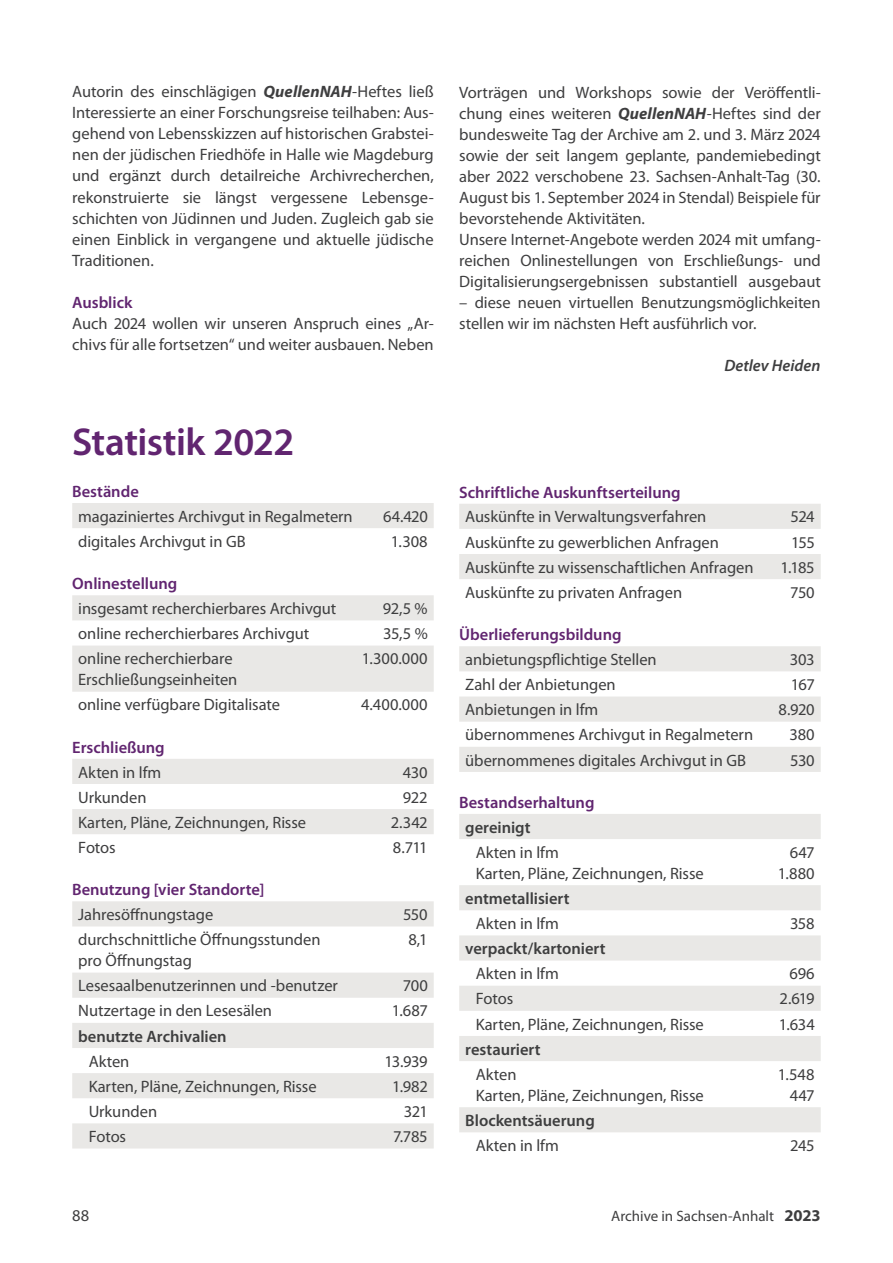
<style>
.page{position:relative;width:893px;height:1263px;background:#fff}
.page>*{position:absolute;margin:0;border:0;box-sizing:border-box;transform-origin:0 0}
.t1{font:600 39px "Myriad Pro";letter-spacing:-.015em;color:#612570}
.t2{font:16.5px/21px "Myriad Pro";letter-spacing:-.005em;color:#3e3e3f}
.t3{font:600 16.5px "Myriad Pro";color:#612570}
.t4{font:600 16.5px "Myriad Pro";letter-spacing:-.005em;color:#3e3e3f}
.t5{font:italic 600 16.5px "Myriad Pro";color:#3e3e3f}
.t6{font:15px "Myriad Pro";color:#3e3e3f}
.s1{font-weight:700;font-style:italic}
.s2{font-weight:700;font-size:16.5px}
</style>
<div class="page">
<div style="left:72px;top:503px;width:362px;height:25px;background:#e9e8e6"></div>
<svg style="left:72px;top:595px;width:362px;height:97px"></svg>
<svg style="left:72px;top:759px;width:362px;height:75px"></svg>
<svg style="left:72px;top:901px;width:362px;height:248px"></svg>
<svg style="left:459px;top:504px;width:362px;height:75px"></svg>
<svg style="left:459px;top:646px;width:362px;height:126px;fill:#e9e8e6"></svg>
<svg style="left:459px;top:814px;width:362px;height:318px"></svg>
<p class="t2" style="left:72px;top:82px;width:363px;text-align:justify">Autorin des einschlägigen <span class="s1">QuellenNAH</span>-Heftes ließ Interessierte an einer Forschungsreise teilhaben: Aus&shy;gehend von Lebensskizzen auf historischen Grabstei&shy;nen der jüdischen Friedhöfe in Halle wie Magdeburg und ergänzt durch detailreiche Archivrecherchen, rekonstruierte sie längst vergessene Lebensge&shy;schichten von Jüdinnen und Juden. Zugleich gab sie einen Einblick in vergangene und aktuelle jüdische Traditionen.</p>
<p class="t3" style="left:72px;top:296px;width:62px">Ausblick</p>
<p class="t2" style="left:72px;top:314px;width:363px">Auch 2024 wollen wir unseren Anspruch eines „Ar&shy;chivs für alle fortsetzen“ und weiter ausbauen. Neben</p>
<h1 class="t1" style="left:72px;top:427px;width:224px">Statistik 2022</h1>
<p class="t3" style="left:72px;top:485px;width:68px">Bestände</p>
<p class="t2" style="left:78px;top:507px;width:276px">magaziniertes Archivgut in Regalmetern</p>
<p class="t2" style="left:383px;top:507px;width:46px">64.420</p>
<p class="t2" style="left:78px;top:532px;width:169px">digitales Archivgut in GB</p>
<p class="t2" style="left:391px;top:532px;width:38px">1.308</p>
<p class="t3" style="left:72px;top:577px;width:107px">Onlinestellung</p>
<p class="t2" style="left:78px;top:599px;width:260px">insgesamt recherchierbares Archivgut</p>
<p class="t2" style="left:383px;top:599px;width:46px">92,5 %</p>
<p class="t2" style="left:78px;top:624px;width:233px">online recherchierbares Archivgut</p>
<p class="t2" style="left:383px;top:624px;width:46px">35,5 %</p>
<p class="t2" style="left:78px;top:649px;width:161px">online recherchierbare<br>Erschließungseinheiten</p>
<p class="t2" style="left:362px;top:649px;width:67px">1.300.000</p>
<p class="t2" style="left:78px;top:695px;width:203px">online verfügbare Digitalisate</p>
<p class="t2" style="left:361px;top:695px;width:68px">4.400.000</p>
<p class="t3" style="left:72px;top:741px;width:94px">Erschließung</p>
<p class="t2" style="left:78px;top:763px;width:85px">Akten in lfm</p>
<p class="t2" style="left:403px;top:763px;width:26px">430</p>
<p class="t2" style="left:78px;top:788px;width:70px">Urkunden</p>
<p class="t2" style="left:403px;top:788px;width:26px">922</p>
<p class="t2" style="left:78px;top:813px;width:229px">Karten, Pläne, Zeichnungen, Risse</p>
<p class="t2" style="left:391px;top:813px;width:38px">2.342</p>
<p class="t2" style="left:78px;top:838px;width:39px">Fotos</p>
<p class="t2" style="left:393px;top:838px;width:36px">8.711</p>
<p class="t3" style="left:72px;top:884px;width:194px">Benutzung [vier Standorte]</p>
<p class="t2" style="left:78px;top:905px;width:137px">Jahresöffnungstage</p>
<p class="t2" style="left:403px;top:905px;width:26px">550</p>
<p class="t2" style="left:78px;top:930px;width:244px">durchschnittliche Öffnungsstunden pro Öffnungstag</p>
<p class="t2" style="left:408px;top:930px;width:21px">8,1</p>
<p class="t2" style="left:78px;top:976px;width:261px">Lesesaalbenutzerinnen und -benutzer</p>
<p class="t2" style="left:403px;top:976px;width:27px">700</p>
<p class="t2" style="left:78px;top:1002px;width:195px">Nutzertage in den Lesesälen</p>
<p class="t2" style="left:392px;top:1002px;width:38px">1.687</p>
<p class="t4" style="left:78px;top:1030px;width:150px">benutzte Archivalien</p>
<p class="t2" style="left:89px;top:1052px;width:42px">Akten</p>
<p class="t2" style="left:385px;top:1052px;width:45px">13.939</p>
<p class="t2" style="left:89px;top:1077px;width:230px">Karten, Pläne, Zeichnungen, Risse</p>
<p class="t2" style="left:392px;top:1077px;width:37px">1.982</p>
<p class="t2" style="left:89px;top:1102px;width:70px">Urkunden</p>
<p class="t2" style="left:404px;top:1102px;width:25px">321</p>
<p class="t2" style="left:89px;top:1127px;width:39px">Fotos</p>
<p class="t2" style="left:393px;top:1127px;width:36px">7.785</p>
<p class="t2" style="left:459px;top:83px;width:363px">Vorträgen und Workshops sowie der Veröffentli&shy;chung eines weiteren <span class="s1">QuellenNAH</span>-Heftes sind der bundesweite Tag der Archive am 2. und 3. März 2024 sowie der seit langem geplante, pandemiebedingt aber 2022 verschobene 23. Sachsen-Anhalt-Tag (30.<br>August bis 1. September 2024 in Stendal) Beispiele für bevorstehende Aktivitäten.<br>Unsere Internet-Angebote werden 2024 mit umfang&shy;reichen Onlinestellungen von Erschließungs- und Digitalisierungsergebnissen substantiell ausgebaut</p>
<p class="t2" style="left:459px;top:293px;width:363px">– diese neuen virtuellen Benutzungsmöglichkeiten stellen wir im nächsten Heft ausführlich vor.</p>
<p class="t5" style="left:724px;top:355px;width:98px">Detlev Heiden</p>
<p class="t3" style="left:459px;top:486px;width:223px">Schriftliche Auskunftserteilung</p>
<p class="t2" style="left:465px;top:508px;width:243px">Auskünfte in Verwaltungsverfahren</p>
<p class="t2" style="left:790px;top:508px;width:26px">524</p>
<p class="t2" style="left:465px;top:533px;width:255px">Auskünfte zu gewerblichen Anfragen</p>
<p class="t2" style="left:791px;top:533px;width:25px">155</p>
<p class="t2" style="left:465px;top:558px;width:290px">Auskünfte zu wissenschaftlichen Anfragen</p>
<p class="t2" style="left:780px;top:558px;width:36px">1.185</p>
<p class="t2" style="left:465px;top:583px;width:218px">Auskünfte zu privaten Anfragen</p>
<p class="t2" style="left:790px;top:583px;width:26px">750</p>
<p class="t3" style="left:459px;top:628px;width:164px">Überlieferungsbildung</p>
<p class="t2" style="left:465px;top:650px;width:193px">anbietungspflichtige Stellen</p>
<p class="t2" style="left:790px;top:650px;width:26px">303</p>
<p class="t2" style="left:465px;top:675px;width:152px">Zahl der Anbietungen</p>
<p class="t2" style="left:791px;top:675px;width:25px">167</p>
<p class="t2" style="left:465px;top:700px;width:134px">Anbietungen in lfm</p>
<p class="t2" style="left:778px;top:700px;width:38px">8.920</p>
<p class="t2" style="left:465px;top:725px;width:289px">übernommenes Archivgut in Regalmetern</p>
<p class="t2" style="left:789px;top:725px;width:27px">380</p>
<p class="t2" style="left:465px;top:751px;width:282px">übernommenes digitales Archivgut in GB</p>
<p class="t2" style="left:790px;top:751px;width:26px">530</p>
<p class="t3" style="left:459px;top:796px;width:137px">Bestandserhaltung</p>
<p class="t4" style="left:465px;top:821px;width:67px">gereinigt</p>
<p class="t2" style="left:476px;top:843px;width:230px">Akten in lfm<br>Karten, Pläne, Zeichnungen, Risse</p>
<p class="t2" style="left:778px;top:843px;width:38px;text-align:right">647<br>1.880</p>
<p class="t4" style="left:465px;top:892px;width:106px">entmetallisiert</p>
<p class="t2" style="left:476px;top:914px;width:85px">Akten in lfm</p>
<p class="t2" style="left:790px;top:914px;width:26px">358</p>
<p class="t4" style="left:465px;top:942px;width:142px">verpackt/kartoniert</p>
<p class="t2" style="left:476px;top:964px;width:85px">Akten in lfm</p>
<p class="t2" style="left:789px;top:964px;width:27px">696</p>
<p class="t2" style="left:476px;top:989px;width:39px">Fotos</p>
<p class="t2" style="left:779px;top:989px;width:37px">2.619</p>
<p class="t2" style="left:476px;top:1015px;width:230px">Karten, Pläne, Zeichnungen, Risse</p>
<p class="t2" style="left:779px;top:1015px;width:38px">1.634</p>
<p class="t4" style="left:465px;top:1043px;width:77px">restauriert</p>
<p class="t2" style="left:476px;top:1065px;width:230px">Akten<br>Karten, Pläne, Zeichnungen, Risse</p>
<p class="t2" style="left:778px;top:1065px;width:38px;text-align:right">1.548<br>447</p>
<p class="t4" style="left:465px;top:1114px;width:131px">Blockentsäuerung</p>
<p class="t2" style="left:476px;top:1136px;width:85px">Akten in lfm</p>
<p class="t2" style="left:790px;top:1136px;width:26px">245</p>
<p class="t2" style="left:72px;top:1206px;width:18px">88</p>
<p class="t6" style="left:611px;top:1211px;width:211px">Archive in Sachsen-Anhalt <span class="s2">2023</span></p>
</div>
